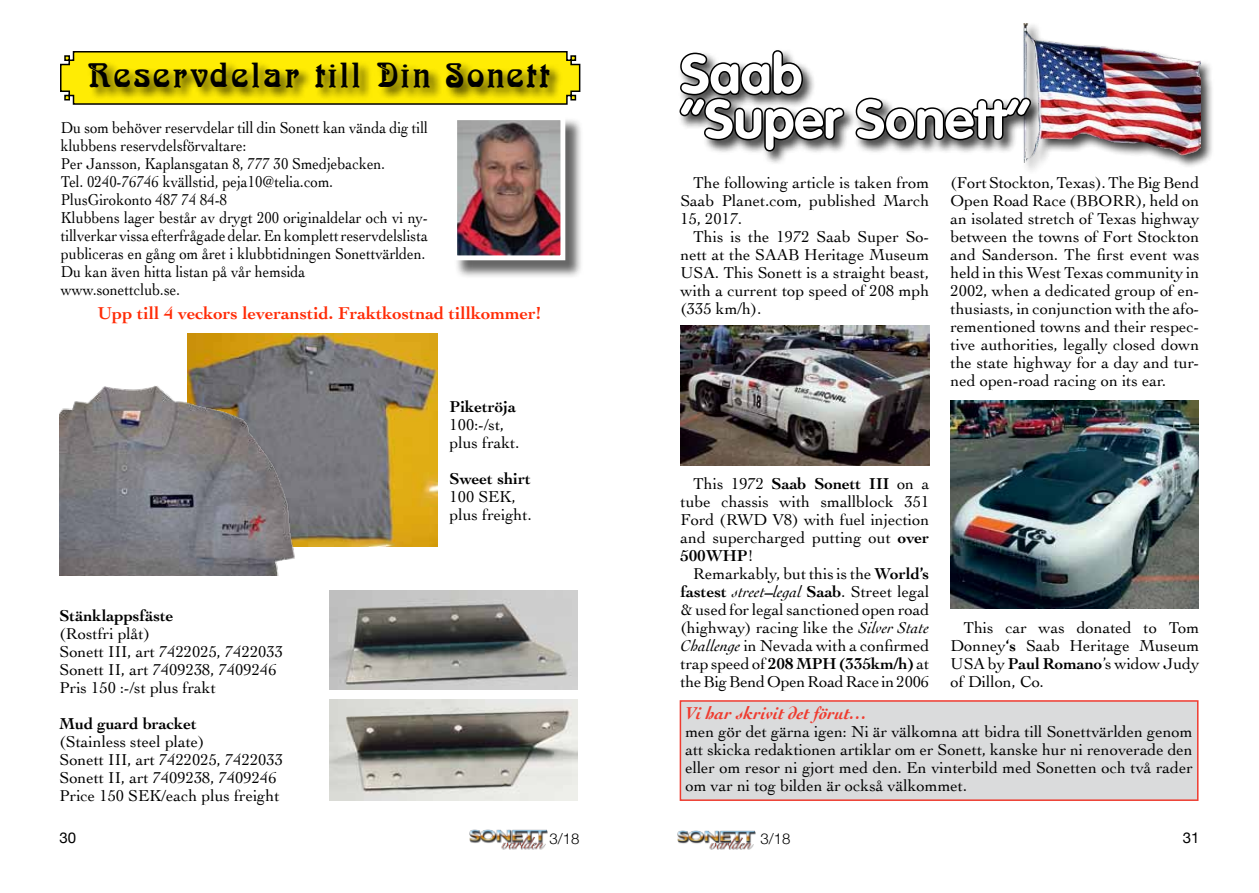
<style>
.page{position:relative;width:1259px;height:893px;background:#fff}
.page>*{position:absolute;margin:0;border:0;box-sizing:border-box;transform-origin:0 0}
.t1{font:700 54px/45px "VAG Rounded";color:#fff}
.t2{font:39px "Bocklin";color:#000;scale:.9 1}
.t3{font:700 18px "Cochin";color:#ff2b06}
.t4{font:italic 700 18px "Cochin";color:#ef3b2f}
.t5{font:16.5px/18px "Cochin";color:#000;text-align:justify}
.t6{font:16.5px/18px "Cochin";color:#000;scale:.9 1}
.t7{font:700 16.5px "Cochin";color:#000}
.t8{font:300 15px "Helvetica Neue";color:#000}
.t9{font:15px "Helvetica Neue";color:#000}
.s1{font-weight:700}
.s2{font-style:italic}
</style>
<div class="page">
<img style="left:469px;top:830px;width:78px;height:20px">
<img style="left:677px;top:830px;width:78px;height:20px">
<img style="left:187px;top:334px;width:251px;height:212px">
<div style="left:454px;top:118px;width:130px;height:161px;background:#000;opacity:.6"></div>
<img style="left:458px;top:121px;width:101px;height:133px">
<div style="left:452px;top:115px;width:113px;height:145px;border:5px solid #fff"></div>
<svg style="left:60px;top:51px;width:521px;height:54px;background:#d5c508"></svg>
<img style="left:329px;top:590px;width:248px;height:99px">
<img style="left:330px;top:699px;width:248px;height:102px">
<img style="left:60px;top:385px;width:237px;height:191px">
<img style="left:680px;top:325px;width:249px;height:140px">
<img style="left:950px;top:401px;width:248px;height:208px">
<div style="left:680px;top:701px;width:517px;height:99px;background:#dadbdc"></div>
<div style="left:679px;top:700px;width:519px;height:101px;border:2px solid #ef3b2f"></div>
<div style="left:1022px;top:22px;width:192px;height:154px;background:#000;opacity:.75"></div>
<img style="left:1023px;top:23px;width:177px;height:140px">
<div style="left:677px;top:48px;width:367px;height:118px;background:#000;opacity:.75"></div>
<svg style="left:677px;top:49px;width:169px;height:104px"></svg>
<svg style="left:854px;top:96px;width:179px;height:46px"></svg>
<h2 class="t2" style="left:88px;top:55px;width:516px">Reservdelar till Din Sonett</h2>
<p class="t6" style="left:61px;top:118px;width:409px">Du som behöver reservdelar till din Sonett kan vända dig till klubbens reservdelsförvaltare:<br>Per Jansson, Kaplansgatan 8, 777 30 Smedjebacken.<br>Tel. 0240-76746 kvällstid, peja10@telia.com.<br>PlusGirokonto 487 74 84-8<br>Klubbens lager består av drygt 200 originaldelar och vi ny&shy;tillverkar vissa efterfrågade delar. En komplett reservdelslista publiceras en gång om året i klubbtidningen Sonettvärlden.<br>Du kan även hitta listan på vår hemsida www.sonettclub.se.</p>
<p class="t3" style="left:98px;top:301px;width:444px">Upp till 4 veckors leveranstid. Fraktkostnad tillkommer!</p>
<p class="t7" style="left:60px;top:604px;width:115px">Stänklappsfäste</p>
<p class="t5" style="left:60px;top:624px;width:225px;text-align:left">(Rostfri plåt)<br>Sonett III, art 7422025, 7422033<br>Sonett II, art 7409238, 7409246<br>Pris 150 :-/st plus frakt</p>
<p class="t7" style="left:60px;top:712px;width:139px">Mud guard bracket</p>
<p class="t5" style="left:60px;top:732px;width:225px;text-align:left">(Stainless steel plate)<br>Sonett III, art 7422025, 7422033<br>Sonett II, art 7409238, 7409246<br>Price 150 SEK/each plus freight</p>
<p class="t7" style="left:449px;top:396px;width:68px">Piketröja</p>
<p class="t5" style="left:449px;top:415px;width:71px">100:-/st, plus frakt.</p>
<p class="t7" style="left:449px;top:468px;width:83px">Sweet shirt</p>
<p class="t5" style="left:449px;top:487px;width:84px">100 SEK, plus freight.</p>
<h1 class="t1" style="left:680px;top:51px;width:351px">Saab<br>“Super Sonett”</h1>
<p class="t5" style="left:680px;top:173px;width:250px;text-indent:13px">The following article is taken from Saab Planet.com, published March 15, 2017.</p>
<p class="t5" style="left:680px;top:227px;width:250px;text-indent:13px">This is the 1972 Saab Super So&shy;nett at the SAAB Heritage Museum USA. This Sonett is a straight beast, with a current top speed of 208 mph (335 km/h).</p>
<p class="t5" style="left:950px;top:173px;width:250px">(Fort Stockton, Texas). The Big Bend Open Road Race (BBORR), held on an isolated stretch of Texas highway between the towns of Fort Stockton and Sanderson. The first event was held in this West Texas community in 2002, when a dedicated group of en&shy;thusiasts, in conjunction with the afo&shy;rementioned towns and their respec&shy;tive authorities, legally closed down the state highway for a day and tur&shy;ned open-road racing on its ear.</p>
<p class="t5" style="left:680px;top:474px;width:250px;text-indent:13px">This 1972 <span class="s1">Saab Sonett III</span> on a tube chassis with smallblock 351<br>Ford (RWD V8) with fuel injection and supercharged putting out <span class="s1">over 500WHP</span>!</p>
<p class="t5" style="left:680px;top:564px;width:250px;text-indent:13px">Remarkably, but this is the <span class="s1">World’s fastest</span> <span class="s2">street</span><span class="s1">–</span><span class="s2">legal</span> <span class="s1">Saab</span>. Street legal &amp; used for legal sanctioned open road (highway) racing like the <span class="s2">Silver State Challenge</span> in Nevada with a confirmed trap speed of <span class="s1">208 MPH (335km/h)</span> at the Big Bend Open Road Race in 2006</p>
<p class="t5" style="left:950px;top:617px;width:250px;text-indent:13px">This car was donated to Tom Donney<span class="s1">‘s</span> Saab Heritage Museum USA by <span class="s1">Paul Romano</span>’s widow Judy of Dillon, Co.</p>
<p class="t4" style="left:685px;top:701px;width:184px">Vi har skrivit det förut…</p>
<p class="t5" style="left:685px;top:722px;width:509px">men gör det gärna igen: Ni är välkomna att bidra till Sonettvärlden genom att skicka redaktionen artiklar om er Sonett, kanske hur ni renoverade den eller om resor ni gjort med den. En vinterbild med Sonetten och två rader om var ni tog bilden är också välkommet.</p>
<p class="t9" style="left:60px;top:827px;width:18px">30</p>
<p class="t8" style="left:549px;top:827px;width:32px">3/18</p>
<p class="t8" style="left:760px;top:827px;width:32px">3/18</p>
<p class="t9" style="left:1182px;top:827px;width:18px">31</p>
</div>
